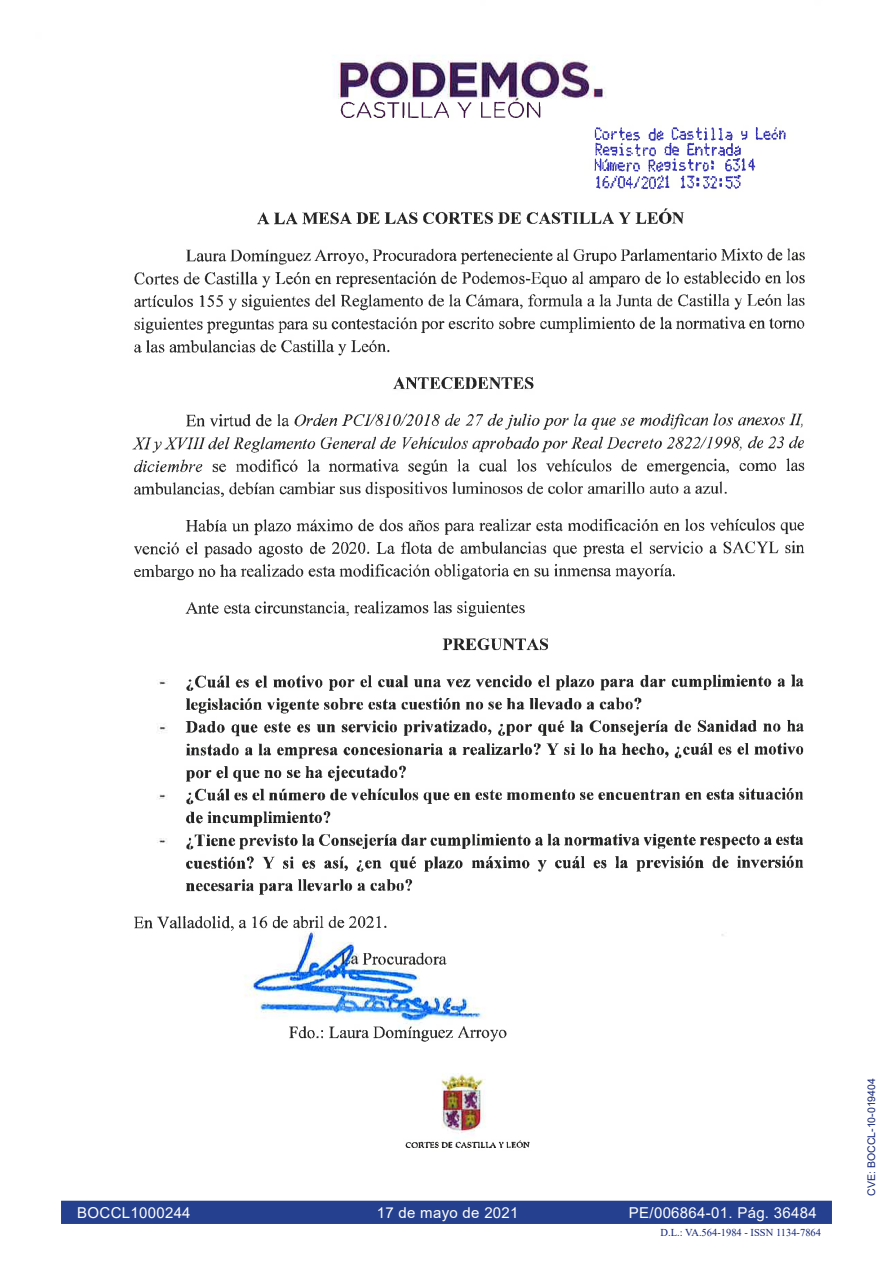
<style>
.page{position:relative;width:893px;height:1263px;background:#fff}
.page>*{position:absolute;margin:0;border:0;box-sizing:border-box;transform-origin:0 0}
.E_CVE{font:15px "Arial";letter-spacing:.02em;color:#fff}
.t1{font:10.5px "Times New Roman";color:#132477}
.t2{font:10.5px "Arial";color:#132477}
</style>
<div class="page">
<div style="left:60px;top:1200px;width:773px;height:25px;background:#25408f"></div>
<div style="left:60px;top:1199px;width:773px;height:26px;border:2px solid #fff"></div>
<img style="left:594px;top:127px;width:192px;height:62px">
<img style="left:133px;top:208px;width:672px;height:939px">
<img style="left:341px;top:62px;width:262px;height:56px">
<p class="E_CVE" style="left:77px;top:1202px;width:115px">BOCCL1000244</p>
<p class="E_CVE" style="left:377px;top:1202px;width:143px">17 de mayo de 2021</p>
<p class="E_CVE" style="left:629px;top:1202px;width:189px">PE/006864-01. Pág. 36484</p>
<p class="t1" style="left:661px;top:1225px;width:162px">D.L.: VA.564-1984 - ISSN 1134-7864</p>
<p class="t2" style="left:864px;top:1195px;width:119px;rotate:-90deg">CVE: BOCCL-10-019404</p>
</div>
